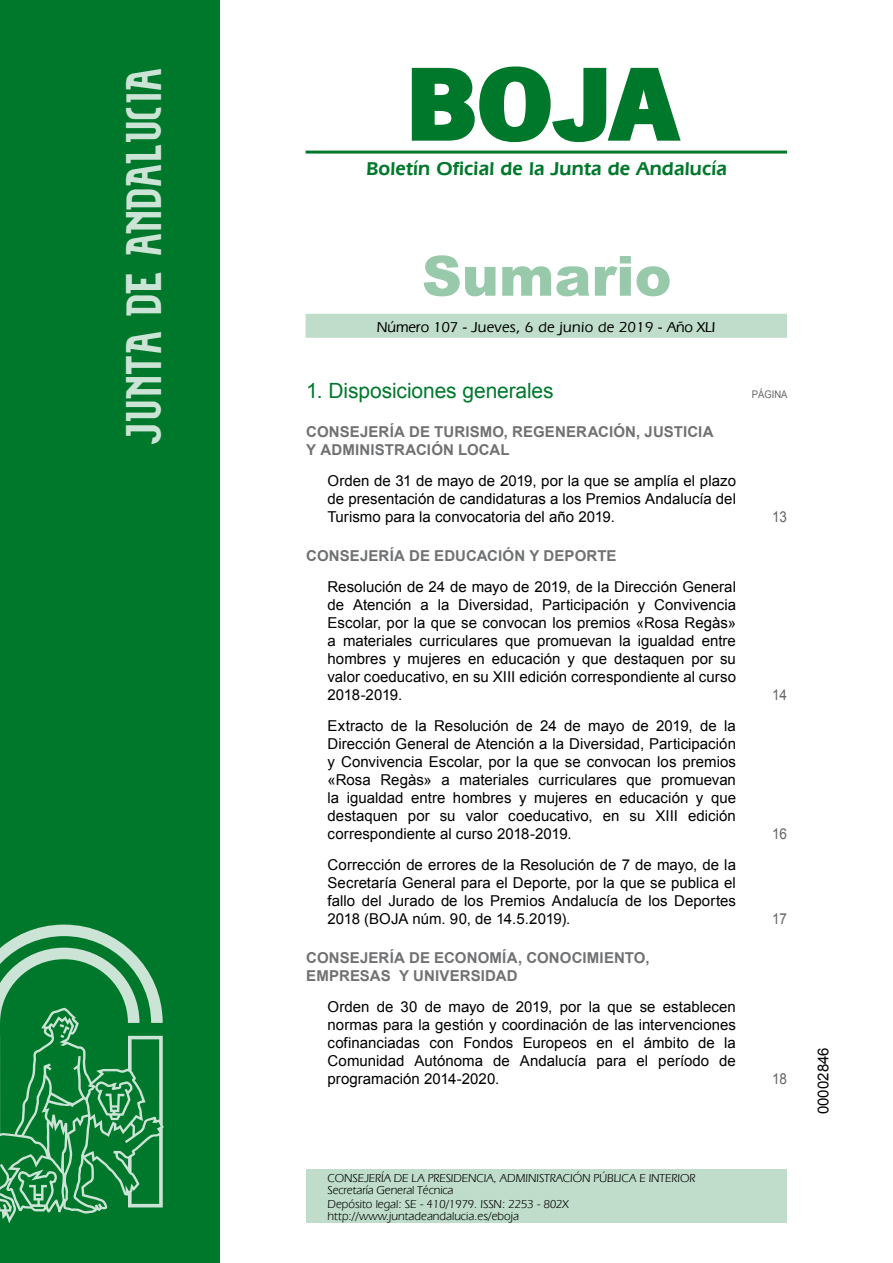
<style>
.page{position:relative;width:893px;height:1263px;background:#fff}
.page>*{position:absolute;margin:0;border:0;box-sizing:border-box;transform-origin:0 0}
.t1{font:700 105px "News Got T";color:#00782c;scale:1.14 1}
.t2{font:900 55.5px "Arial";color:#99c9ab}
.t3{font:27px "Alfabeto Andaluz Nuevo";color:#cce4d5}
.t4{font:21px "Arial";letter-spacing:-.005em;color:#00782c}
.t5{font:600 19.5px "Eras IT Cby BT";letter-spacing:.01em;color:#00782c}
.t6{font:15px/18px "Arial";color:#000;text-align:justify}
.t7{font:700 15px/18px "Arial";letter-spacing:.01em;color:#707173}
.t8{font:500 15px "Eras IT Cby BT";letter-spacing:.025em;color:#000}
.t9{font:15px "Arial";color:#646567;scale:.9 1}
.t10{font:12px/12px "Eras IT Cby BT";letter-spacing:-.01em;color:#000}
.t11{font:10.5px "Arial";color:#646567;scale:.9 1}
</style>
<div class="page">
<hr style="left:305px;top:151px;width:482px;height:3px;background:#00782c">
<div style="left:305px;top:314px;width:482px;height:24px;background:#bfddca"></div>
<div style="left:0;top:0;width:219px;height:1263px;background:#00782c"></div>
<svg style="left:0;top:925px;width:164px;height:298px"></svg>
<svg style="left:411px;top:66px;width:270px;height:77px"></svg>
<div style="left:306px;top:1169px;width:481px;height:54px;background:#bfddca"></div>
<h3 class="t3" style="left:136px;top:446px;width:379px;rotate:-90deg">JUNTA DE ANDALUCIA</h3>
<h1 class="t1" style="left:405px;top:42px;width:240px">BOJA</h1>
<h3 class="t5" style="left:366px;top:157px;width:362px">Boletín Oficial de la Junta de Andalucía</h3>
<h2 class="t2" style="left:422px;top:236px;width:251px">Sumario</h2>
<p class="t8" style="left:377px;top:317px;width:340px">Número 107 - Jueves, 6 de junio de 2019 - Año XLI</p>
<h3 class="t4" style="left:306px;top:377px;width:249px">1. Disposiciones generales</h3>
<p class="t11" style="left:751px;top:388px;width:41px">PÁGINA</p>
<p class="t7" style="left:306px;top:424px;width:409px">CONSEJERÍA DE TURISMO, REGENERACIÓN, JUSTICIA<br>Y ADMINISTRACIÓN LOCAL</p>
<p class="t6" style="left:327px;top:472px;width:410px">Orden de 31 de mayo de 2019, por la que se amplía el plazo de presentación de candidaturas a los Premios Andalucía del Turismo para la convocatoria del año 2019.</p>
<p class="t9" style="left:772px;top:507px;width:18px">13</p>
<p class="t7" style="left:306px;top:548px;width:312px">CONSEJERÍA DE EDUCACIÓN Y DEPORTE</p>
<p class="t6" style="left:327px;top:578px;width:410px">Resolución de 24 de mayo de 2019, de la Dirección General de Atención a la Diversidad, Participación y Convivencia Escolar, por la que se convocan los premios «Rosa Regàs» a materiales curriculares que promuevan la igualdad entre hombres y mujeres en educación y que destaquen por su valor coeducativo, en su XIII edición correspondiente al curso 2018-2019.</p>
<p class="t6" style="left:327px;top:717px;width:410px">Extracto de la Resolución de 24 de mayo de 2019, de la Dirección General de Atención a la Diversidad, Participación y Convivencia Escolar, por la que se convocan los premios «Rosa Regàs» a materiales curriculares que promuevan la igualdad entre hombres y mujeres en educación y que destaquen por su valor coeducativo, en su XIII edición correspondiente al curso 2018-2019.</p>
<p class="t6" style="left:327px;top:856px;width:410px">Corrección de errores de la Resolución de 7 de mayo, de la Secretaría General para el Deporte, por la que se publica el fallo del Jurado de los Premios Andalucía de los Deportes 2018 (BOJA núm. 90, de 14.5.2019).</p>
<p class="t7" style="left:306px;top:949px;width:345px">CONSEJERÍA DE ECONOMÍA, CONOCIMIENTO,<br>EMPRESAS Y UNIVERSIDAD</p>
<p class="t6" style="left:327px;top:998px;width:410px">Orden de 30 de mayo de 2019, por la que se establecen normas para la gestión y coordinación de las intervenciones cofinanciadas con Fondos Europeos en el ámbito de la Comunidad Autónoma de Andalucía para el período de programación 2014-2020.</p>
<p class="t10" style="left:327px;top:1171px;width:369px">CONSEJERÍA DE LA PRESIDENCIA, ADMINISTRACIÓN PÚBLICA E INTERIOR<br>Secretaría General Técnica</p>
<p class="t10" style="left:327px;top:1198px;width:243px">Depósito legal: SE - 410/1979. ISSN: 2253 - 802X http://www.juntadeandalucia.es/eboja</p>
<p class="t9" style="left:772px;top:685px;width:18px">14</p>
<p class="t9" style="left:772px;top:824px;width:18px">16</p>
<p class="t9" style="left:772px;top:909px;width:18px">17</p>
<p class="t9" style="left:772px;top:1069px;width:18px">18</p>
<p class="t6" style="left:814px;top:1114px;width:68px;rotate:-90deg">00002846</p>
</div>
